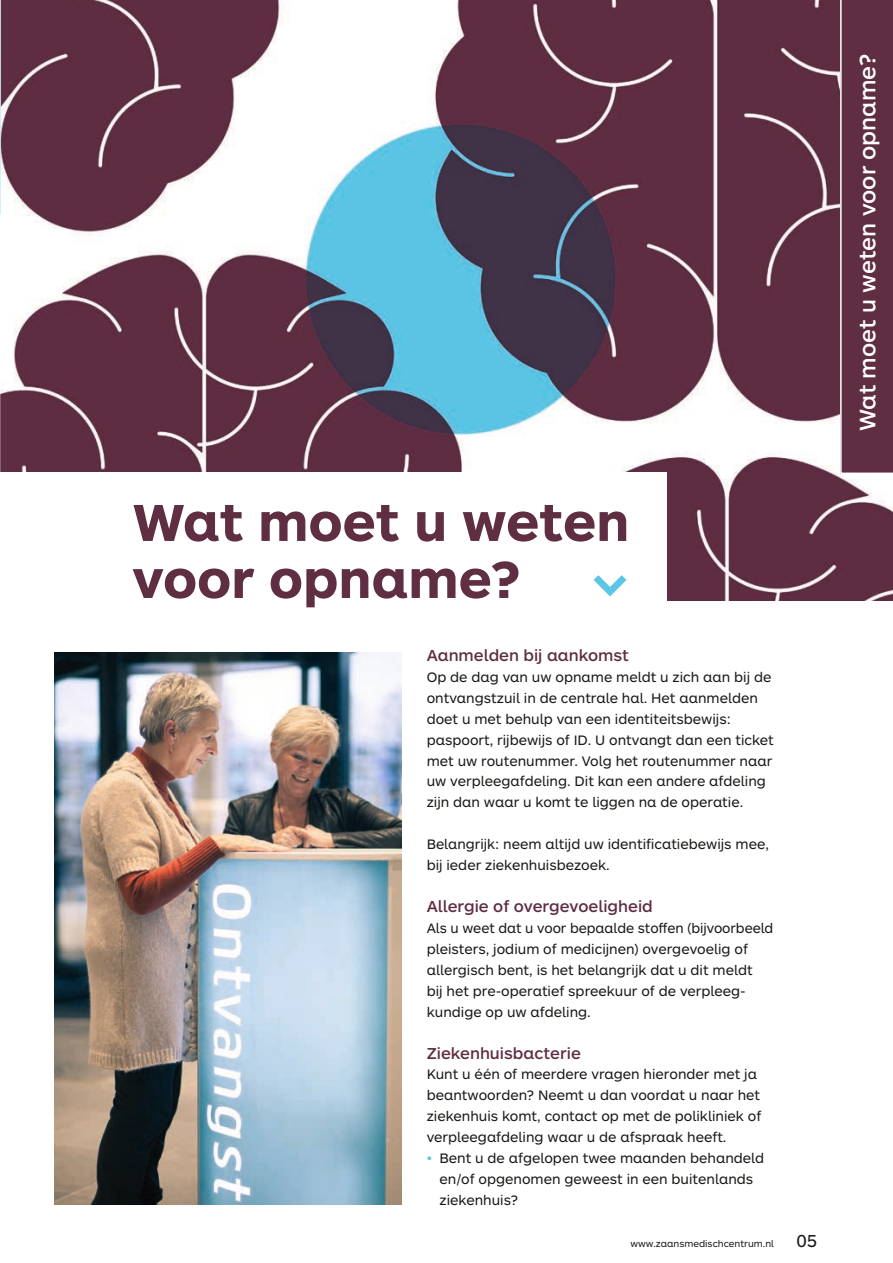
<style>
.page{position:relative;width:893px;height:1263px;background:#fff}
.page>*{position:absolute;margin:0;border:0;box-sizing:border-box;transform-origin:0 0}
.t1{font:700 54px/57px "ARS Maquette Pro";color:#5f2e42}
.t2{font:700 54px "ARS Maquette Pro";color:#5bc6e6}
.t3{font:500 23.25px "ARS Maquette Pro";color:#fff}
.t4{font:18px "ARS Maquette Pro";color:#1b1917}
.t5{font:500 16.5px "ARS Maquette Pro";color:#5f2e42}
.t6{font:14.25px/20.9px "ARS Maquette Pro";color:#1b1917}
.t7{font:14.1px "ARS Maquette Pro";letter-spacing:-.005em;color:#1b1917}
.t8{font:9.75px "ARS Maquette Pro";color:#1b1917}
.s1{color:#5bc6e6}
</style>
<div class="page">
<img style="left:1px;top:0;width:892px;height:600px">
<div style="left:0;top:472px;width:666px;height:134px;background:#fff"></div>
<img style="left:54px;top:652px;width:347px;height:552px">
<div style="left:840px;top:0;width:53px;height:474px;background:#5f2e42"></div>
<h1 class="t1" style="left:133px;top:491px;width:498px">Wat moet u weten voor opname?</h1>
<h1 class="t2" style="left:647px;top:569px;width:34px;rotate:90deg">&gt;</h1>
<p class="t5" style="left:427px;top:644px;width:204px">Aanmelden bij aankomst</p>
<p class="t6" style="left:427px;top:666px;width:349px">Op de dag van uw opname meldt u zich aan bij de ontvangstzuil in de centrale hal. Het aanmelden doet u met behulp van een identiteitsbewijs: paspoort, rijbewijs of ID. U ontvangt dan een ticket met uw routenummer. Volg het routenummer naar uw verpleegafdeling. Dit kan een andere afdeling zijn dan waar u komt te liggen na de operatie.</p>
<p class="t6" style="left:427px;top:833px;width:344px">Belangrijk: neem altijd uw identificatiebewijs mee, bij ieder ziekenhuisbezoek.</p>
<p class="t5" style="left:427px;top:895px;width:228px">Allergie of overgevoeligheid</p>
<p class="t7" style="left:427px;top:919px;width:348px">Als u weet dat u voor bepaalde stoffen (bijvoorbeeld</p>
<p class="t6" style="left:427px;top:938px;width:327px">pleisters, jodium of medicijnen) overgevoelig of allergisch bent, is het belangrijk dat u dit meldt bij het pre-operatief spreekuur of de verpleeg&shy;kundige op uw afdeling.</p>
<p class="t5" style="left:427px;top:1042px;width:156px">Ziekenhuisbacterie</p>
<p class="t6" style="left:427px;top:1063px;width:336px">Kunt u één of meerdere vragen hieronder met ja beantwoorden? Neemt u dan voordat u naar het ziekenhuis komt, contact op met de polikliniek of verpleegafdeling waar u de afspraak heeft.</p>
<p class="t6" style="left:439px;top:1147px;width:326px;text-indent:-13px"><span class="s1">•</span> Bent u de afgelopen twee maanden behandeld en/of opgenomen geweest in een buitenlands ziekenhuis?</p>
<p class="t8" style="left:631px;top:1237px;width:145px">www.zaansmedischcentrum.nl</p>
<p class="t4" style="left:796px;top:1229px;width:22px">05</p>
<h2 class="t3" style="left:852px;top:431px;width:379px;rotate:-90deg">Wat moet u weten voor opname?</h2>
</div>
